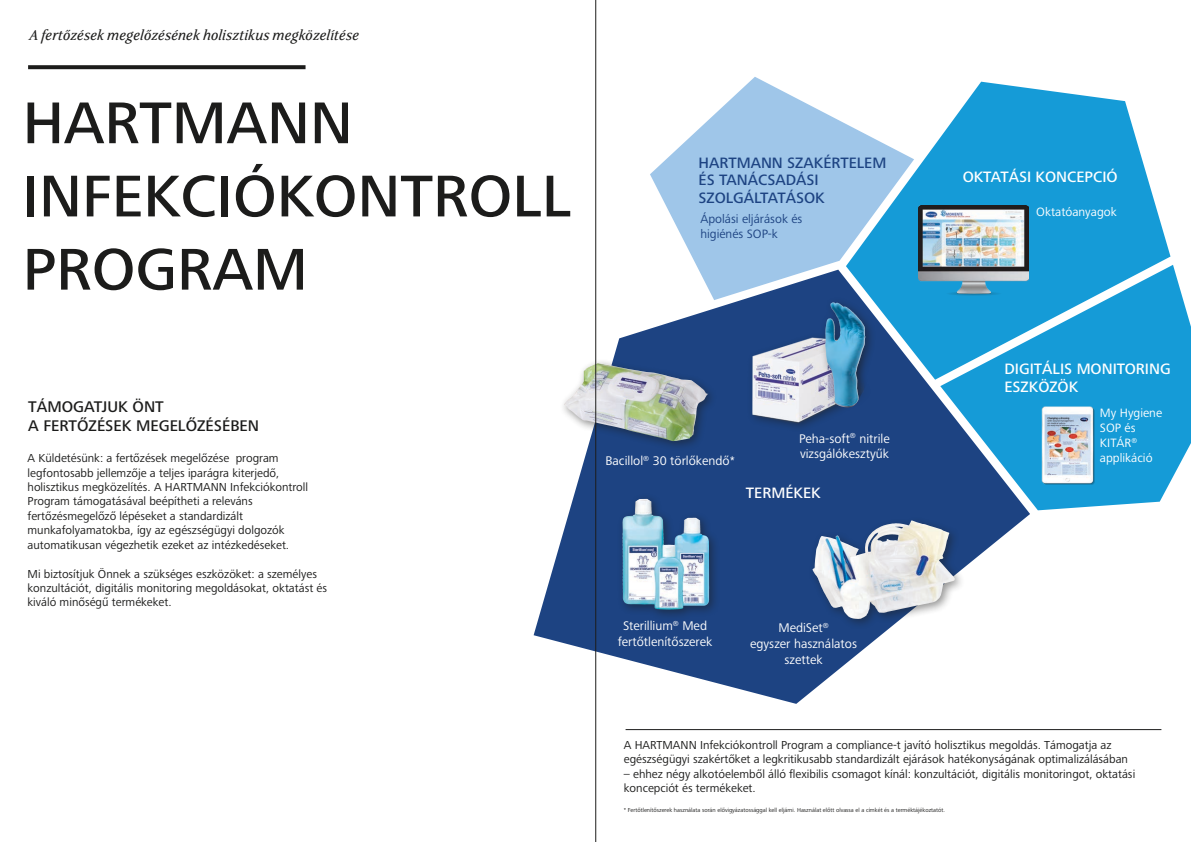
<style>
.page{position:relative;width:1191px;height:842px;background:#fff}
.page>*{position:absolute;margin:0;border:0;box-sizing:border-box;transform-origin:0 0}
.t1{font:500 61px/73.2px "Frutiger Next LTW1 G";color:#1c1c1b}
.t2{font:italic 16px "FS Sally";color:#1c1c1b}
.t3{font:500 16px/19.2px "Frutiger Next LTW1 G";color:#1c1c1b}
.t4{font:500 15.6px/17.7px "Frutiger Next LTW1 G";color:#fff}
.t5{font:500 15.6px/17.7px "Frutiger Next LTW1 G";color:#1d4382}
.t6{font:13px/15.6px "Frutiger Next LTW1 G";color:#fff;text-align:center}
.t7{font:12.5px/15px "Frutiger Next LTW1 G";color:#fff}
.t8{font:12.5px/15px "Frutiger Next LTW1 G";color:#1d4382}
.t9{font:12px/14.4px "Frutiger Next LTW1 G";color:#1c1c1b}
.t10{font:6px "Frutiger Next LTW1 G";color:#1c1c1b}
</style>
<div class="page">
<hr style="left:625px;top:729px;width:536px;height:1px;background:#1c1c1b">
<svg style="left:1030px;top:265px;width:161px;height:245px;background:#33a8dc"></svg>
<svg style="left:533px;top:270px;width:497px;height:434px;fill:#1d4382"></svg>
<svg style="left:876px;top:82px;width:294px;height:298px;fill:#159bd7"></svg>
<svg style="left:650px;top:77px;width:264px;height:223px;fill:#9fc6e9"></svg>
<div style="left:807px;top:515px;width:158px;height:115px;background:#1c1c1b;opacity:.47"></div>
<img style="left:812px;top:520px;width:99px;height:93px">
<div style="left:617px;top:493px;width:103px;height:127px;background:#1c1c1b;opacity:.5"></div>
<img style="left:622px;top:499px;width:17px;height:102px">
<img style="left:1017px;top:401px;width:84px;height:88px">
<img style="left:918px;top:205px;width:111px;height:91px">
<div style="left:559px;top:358px;width:159px;height:94px;background:#1c1c1b;opacity:.5"></div>
<svg style="left:587px;top:363px;width:10px;height:5px"></svg>
<div style="left:747px;top:332px;width:126px;height:101px;background:#1d4382"></div>
<img style="left:736px;top:322px;width:106px;height:104px">
<div style="left:819px;top:297px;width:57px;height:111px;background:#1c1c1b;opacity:.5"></div>
<img style="left:825px;top:304px;width:33px;height:104px">
<svg style="left:28px;top:65px;width:277px;height:4px"></svg>
<hr style="left:595px;top:0;width:1px;height:842px;background:#1c1c1b">
<h2 class="t2" style="left:28px;top:24px;width:332px">A fertőzések megelőzésének holisztikus megközelítése</h2>
<h1 class="t1" style="left:23px;top:88px;width:550px">HARTMANN<br>INFEKCIÓKONTROLL<br>PROGRAM</h1>
<h2 class="t3" style="left:28px;top:398px;width:232px">TÁMOGATJUK ÖNT<br>A FERTŐZÉSEK MEGELŐZÉSÉBEN</h2>
<p class="t9" style="left:28px;top:451px;width:282px">A Küldetésünk: a fertőzések megelőzése program legfontosabb jellemzője a teljes iparágra kiterjedő, holisztikus megközelítés. A HARTMANN Infekciókontroll Program támogatásával beépítheti a releváns fertőzésmegelőző lépéseket a standardizált munkafolyamatokba, így az egészségügyi dolgozók automatikusan végezhetik ezeket az intézkedéseket.</p>
<p class="t9" style="left:28px;top:567px;width:301px">Mi biztosítjuk Önnek a szükséges eszközöket: a személyes konzultációt, digitális monitoring megoldásokat, oktatást és kiváló minőségű termékeket.</p>
<p class="t5" style="left:698px;top:154px;width:189px">HARTMANN SZAKÉRTELEM<br>ÉS TANÁCSADÁSI<br>SZOLGÁLTATÁSOK</p>
<p class="t8" style="left:700px;top:212px;width:103px">Ápolási eljárások és higiénés SOP-k</p>
<p class="t6" style="left:605px;top:453px;width:131px">Bacillol<sup>®</sup> 30 törlőkendő*</p>
<p class="t6" style="left:799px;top:431px;width:92px;text-align:left">Peha-soft<sup>®</sup> nitrile vizsgálókesztyűk</p>
<p class="t4" style="left:746px;top:485px;width:76px">TERMÉKEK</p>
<p class="t6" style="left:618px;top:618px;width:96px">Sterillium<sup>®</sup> Med fertőtlenítőszerek</p>
<p class="t6" style="left:750px;top:621px;width:108px">MediSet<sup>®<br></sup>egyszer használatos szettek</p>
<p class="t4" style="left:962px;top:169px;width:156px">OKTATÁSI KONCEPCIÓ</p>
<p class="t7" style="left:1036px;top:205px;width:82px">Oktatóanyagok</p>
<p class="t4" style="left:1004px;top:360px;width:168px">DIGITÁLIS MONITORING<br>ESZKÖZÖK</p>
<p class="t7" style="left:1100px;top:406px;width:64px">My Hygiene<br>SOP és<br>KITÁR<sup>® </sup>applikáció</p>
<p class="t9" style="left:624px;top:738px;width:506px">A HARTMANN Infekciókontroll Program a compliance-t javító holisztikus megoldás. Támogatja az egészségügyi szakértőket a legkritikusabb standardizált ejárások hatékonyságának optimalizálásában</p>
<p class="t9" style="left:624px;top:767px;width:513px">– ehhez négy alkotóelemből álló flexibilis csomagot kínál: konzultációt, digitális monitoringot, oktatási koncepciót és termékeket.</p>
<p class="t10" style="left:624px;top:806px;width:323px">* Fertőtlenítőszerek használata során elővigyázatossággal kell eljárni. Használat előtt olvassa el a címkét és a terméktájékoztatót.</p>
</div>
